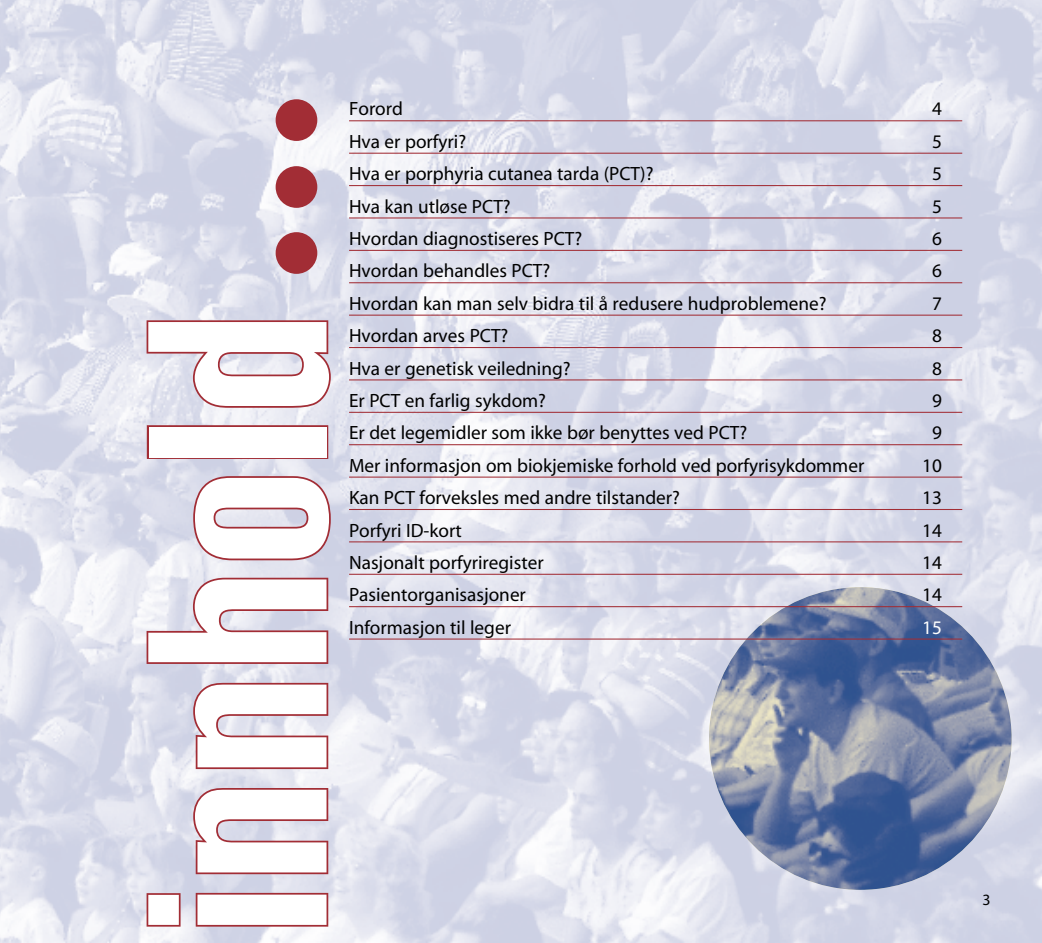
<style>
.page{position:relative;width:1042px;height:943px;background:#fff}
.page>*{position:absolute;margin:0;border:0;box-sizing:border-box;transform-origin:0 0}
.t1{font:700 condensed 252px "Akzidenz Grotesk BE";color:#fff}
.t2{font:19.25px "Myriad";color:#000}
.t3{font:19.25px "Myriad";color:#fff}
.t4{font:15.75px "Myriad";color:#000}
</style>
<div class="page">
<img style="left:0;top:0;width:1042px;height:943px">
<svg style="left:145px;top:891px;width:185px;height:37px;background:#ceb6c2"></svg>
<svg style="left:191px;top:786px;width:139px;height:90px;background:#d1becb"></svg>
<svg style="left:191px;top:681px;width:139px;height:89px"></svg>
<svg style="left:145px;top:576px;width:185px;height:89px;background:#d6c5d0"></svg>
<svg style="left:191px;top:474px;width:141px;height:88px;background:#d3c2ce"></svg>
<div style="left:147px;top:425px;width:181px;height:34px;border:4px solid #a22d35"></div>
<svg style="left:145px;top:318px;width:187px;height:92px"></svg>
<div style="left:276px;top:166px;width:41px;height:42px;background:#a22d35;border-radius:50%"></div>
<div style="left:276px;top:99px;width:41px;height:42px;background:#a22d35;border-radius:50%"></div>
<div style="left:276px;top:232px;width:41px;height:42px;background:#a22d35;border-radius:50%"></div>
<img style="left:709px;top:587px;width:302px;height:302px;border-radius:151px">
<hr style="left:349px;top:120px;width:613px;height:1px;background:#a22d35">
<hr style="left:349px;top:153px;width:613px;height:1px;background:#a22d35">
<hr style="left:349px;top:185px;width:613px;height:1px;background:#a22d35">
<hr style="left:349px;top:217px;width:613px;height:1px;background:#a22d35">
<hr style="left:349px;top:250px;width:613px;height:1px;background:#a22d35">
<hr style="left:349px;top:282px;width:613px;height:1px;background:#a22d35">
<hr style="left:349px;top:314px;width:613px;height:2px;background:#a22d35">
<hr style="left:349px;top:347px;width:613px;height:1px;background:#a22d35">
<hr style="left:349px;top:379px;width:613px;height:1px;background:#a22d35">
<hr style="left:349px;top:412px;width:613px;height:1px;background:#a22d35">
<hr style="left:349px;top:444px;width:613px;height:1px;background:#a22d35">
<hr style="left:349px;top:476px;width:613px;height:1px;background:#a22d35">
<hr style="left:349px;top:509px;width:613px;height:1px;background:#a22d35">
<hr style="left:349px;top:541px;width:613px;height:1px;background:#a22d35">
<hr style="left:349px;top:573px;width:613px;height:2px;background:#a22d35">
<hr style="left:349px;top:606px;width:613px;height:1px;background:#a22d35">
<hr style="left:349px;top:638px;width:613px;height:1px;background:#a22d35">
<h1 class="t1" style="left:95px;top:936px;width:626px;rotate:-90deg">innhold</h1>
<p class="t2" style="left:349px;top:99px;width:55px">Forord</p>
<p class="t2" style="left:932px;top:99px;width:11px">4</p>
<p class="t2" style="left:349px;top:132px;width:119px">Hva er porfyri?</p>
<p class="t2" style="left:932px;top:132px;width:11px">5</p>
<p class="t2" style="left:349px;top:164px;width:306px">Hva er porphyria cutanea tarda (PCT)?</p>
<p class="t2" style="left:932px;top:164px;width:11px">5</p>
<p class="t2" style="left:349px;top:197px;width:163px">Hva kan utløse PCT?</p>
<p class="t2" style="left:932px;top:197px;width:11px">5</p>
<p class="t2" style="left:349px;top:229px;width:235px">Hvordan diagnostiseres PCT?</p>
<p class="t2" style="left:932px;top:229px;width:11px">6</p>
<p class="t2" style="left:349px;top:261px;width:203px">Hvordan behandles PCT?</p>
<p class="t2" style="left:932px;top:261px;width:11px">6</p>
<p class="t2" style="left:349px;top:294px;width:479px">Hvordan kan man selv bidra til å redusere hudproblemene?</p>
<p class="t2" style="left:932px;top:294px;width:11px">7</p>
<p class="t2" style="left:349px;top:326px;width:161px">Hvordan arves PCT?</p>
<p class="t2" style="left:932px;top:326px;width:11px">8</p>
<p class="t2" style="left:349px;top:358px;width:223px">Hva er genetisk veiledning?</p>
<p class="t2" style="left:932px;top:358px;width:11px">8</p>
<p class="t2" style="left:349px;top:391px;width:198px">Er PCT en farlig sykdom?</p>
<p class="t2" style="left:932px;top:391px;width:11px">9</p>
<p class="t2" style="left:349px;top:423px;width:400px">Er det legemidler som ikke bør benyttes ved PCT?</p>
<p class="t2" style="left:932px;top:423px;width:11px">9</p>
<p class="t2" style="left:349px;top:456px;width:517px">Mer informasjon om biokjemiske forhold ved porfyrisykdommer</p>
<p class="t2" style="left:922px;top:456px;width:21px">10</p>
<p class="t2" style="left:349px;top:488px;width:332px">Kan PCT forveksles med andre tilstander?</p>
<p class="t2" style="left:922px;top:488px;width:21px">13</p>
<p class="t2" style="left:349px;top:520px;width:114px">Porfyri ID-kort</p>
<p class="t2" style="left:922px;top:520px;width:21px">14</p>
<p class="t2" style="left:349px;top:553px;width:196px">Nasjonalt porfyriregister</p>
<p class="t2" style="left:922px;top:553px;width:21px">14</p>
<p class="t2" style="left:349px;top:585px;width:178px">Pasientorganisasjoner</p>
<p class="t2" style="left:922px;top:585px;width:21px">14</p>
<p class="t2" style="left:349px;top:617px;width:163px">Informasjon til leger</p>
<p class="t3" style="left:922px;top:617px;width:21px">15</p>
<p class="t4" style="left:982px;top:892px;width:10px">3</p>
</div>
